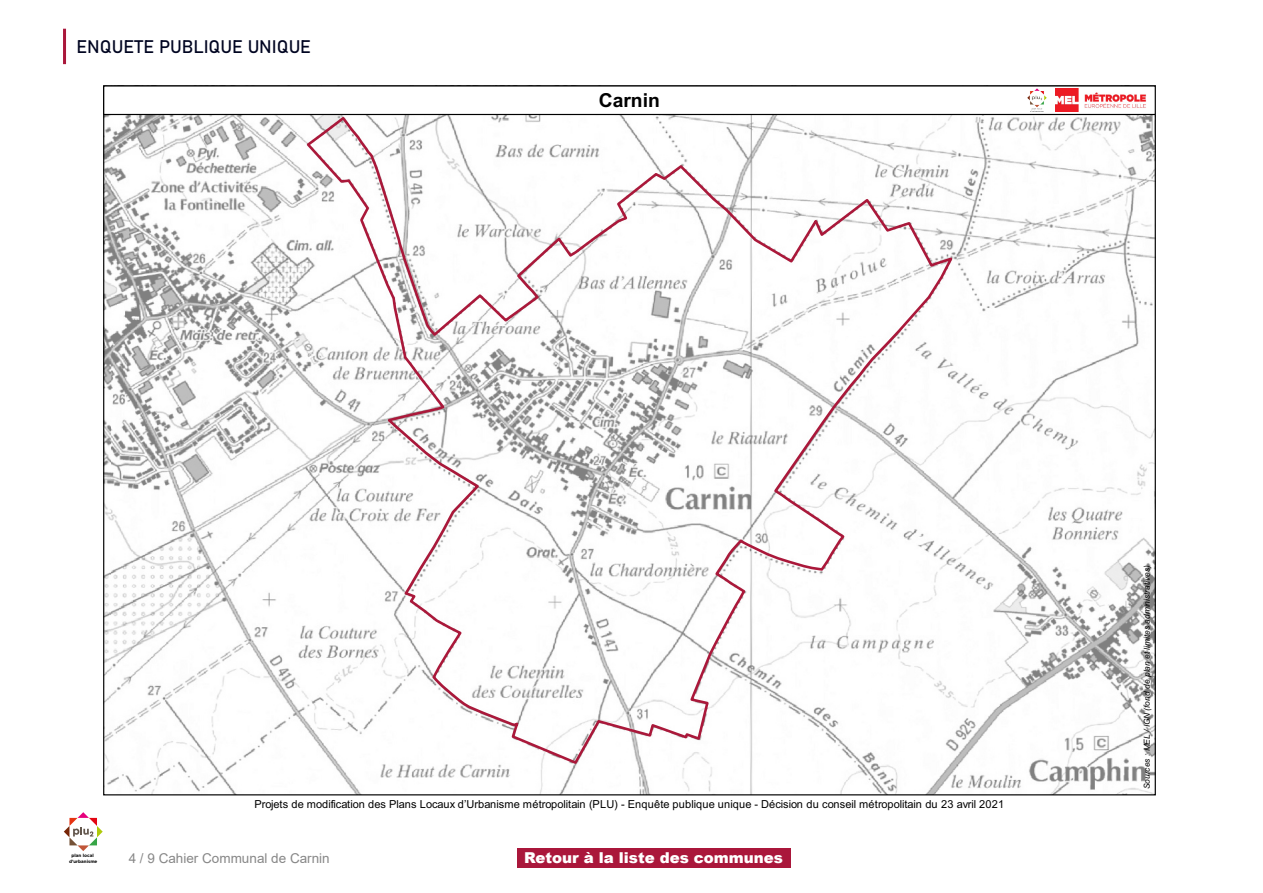
<style>
.page{position:relative;width:1263px;height:893px;background:#fff}
.page>*{position:absolute;margin:0;border:0;box-sizing:border-box;transform-origin:0 0}
.t1{font:19.35px "Arial Gras";color:#000}
.t2{font:18px "Bahnschrift";color:#000521}
.t3{font:900 15px "Arial";color:#fff}
.t4{font:13.5px "Arial";color:#878787}
.t5{font:11.1px "Arial Normal";color:#000}
.t6{font:8.25px "Arial Italique";letter-spacing:.015em;color:#000}
.t7{font:700 4.5px/5.4px "Gotham";color:#000;text-align:center}
</style>
<div class="page">
<hr style="left:63px;top:29px;width:3px;height:35px;background:#aa173b">
<svg style="left:64px;top:812px;width:39px;height:39px"></svg>
<div style="left:517px;top:848px;width:273px;height:20px;background:#aa173b"></div>
<div style="left:85px;top:82px;width:1093px;height:731px;background:#fff"></div>
<img style="left:105px;top:115px;width:1049px;height:678px">
<svg style="left:304px;top:115px;width:652px;height:651px"></svg>
<div style="left:103px;top:85px;width:1053px;height:30px;border:1px solid #000"></div>
<img style="left:1056px;top:89px;width:90px;height:22px">
<img style="left:1028px;top:89px;width:18px;height:22px">
<h2 class="t2" style="left:77px;top:33px;width:236px">ENQUETE PUBLIQUE UNIQUE</h2>
<h1 class="t1" style="left:599px;top:89px;width:63px">Carnin</h1>
<p class="t5" style="left:254px;top:800px;width:751px">Projets de modification des Plans Locaux d’Urbanisme métropolitain (PLU) - Enquête publique unique - Décision du conseil métropolitain du 23 avril 2021</p>
<p class="t7" style="left:69px;top:853px;width:30px">plan local d’urbanisme</p>
<p class="t4" style="left:129px;top:849px;width:203px">4 / 9 Cahier Communal de Carnin</p>
<h3 class="t3" style="left:524px;top:847px;width:260px">Retour à la liste des communes</h3>
<p class="t6" style="left:1144px;top:789px;width:226px;rotate:-90deg">Sources : MEL / IGN (fond de plan et limites administratives)</p>
</div>
